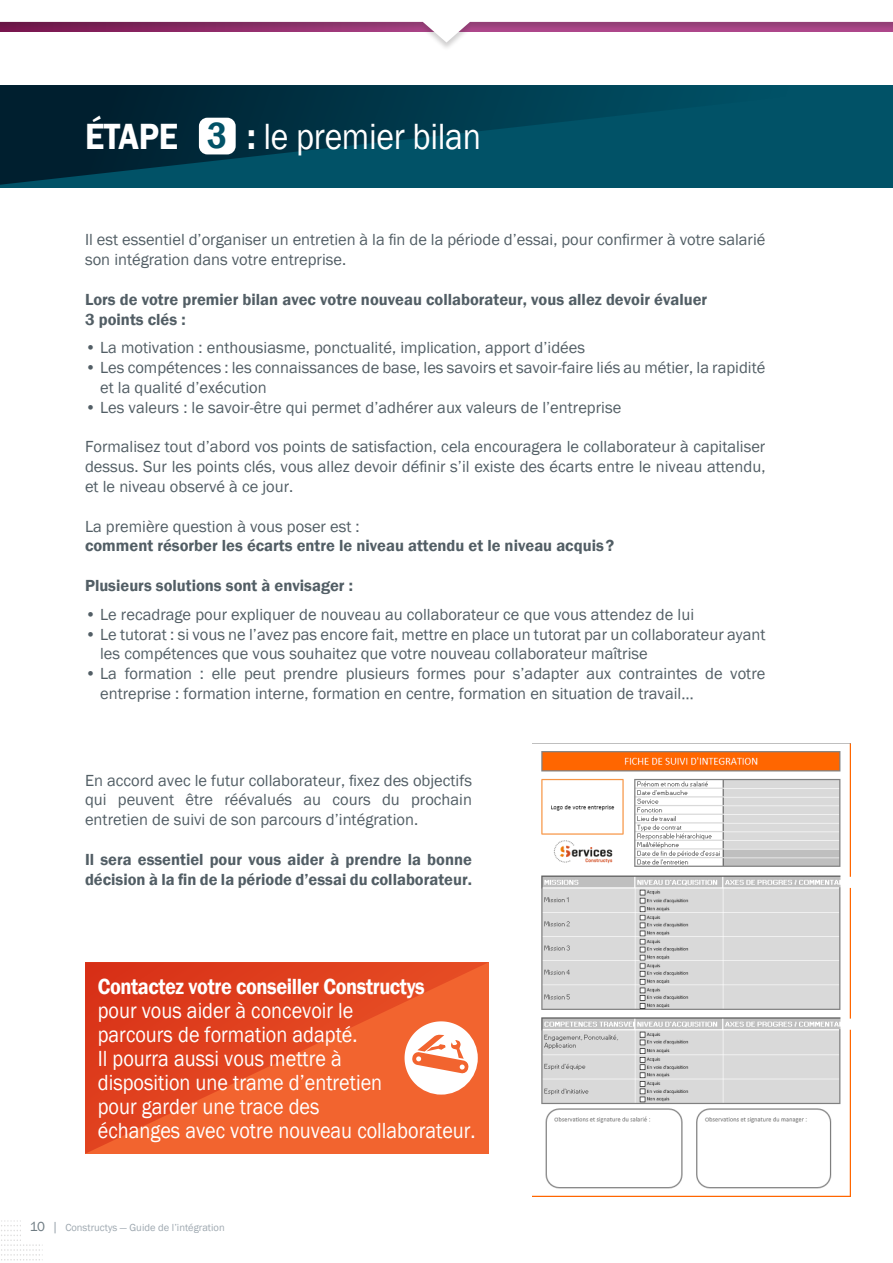
<style>
.page{position:relative;width:893px;height:1263px;background:#fff}
.page>*{position:absolute;margin:0;border:0;box-sizing:border-box;transform-origin:0 0}
.t1{font:37.5px "Franklin Gothic";letter-spacing:-.01em;color:#fff;scale:.9 1}
.t2{font:22.5px/24px "Franklin Gothic";color:#fff;scale:.9 1}
.t3{font:16.5px/19.8px "Franklin Gothic";color:#525e65}
.t4{font:600 16.5px/19.8px "Franklin Gothic";color:#525e65}
.t5{font:10.5px "Franklin Gothic";color:#9ea8b0}
.s1{font-weight:600}
.s2{font-weight:600;color:#015267}
.s3{font-size:13.5px;color:#6f7c83}
.s4{font-size:13.5px}
</style>
<div class="page">
<svg style="left:1px;top:1220px;width:42px;height:41px"></svg>
<div style="left:21px;top:1211px;width:291px;height:31px;background:#fff"></div>
<svg style="left:0;top:21px;width:893px;height:22px"></svg>
<svg style="left:0;top:85px;width:893px;height:102px;background:#004154"></svg>
<div style="left:199px;top:118px;width:37px;height:36px;background:#fff;border-radius:9px"></div>
<img style="left:532px;top:744px;width:318px;height:452px">
<svg style="left:85px;top:962px;width:404px;height:192px;background:#e75025"></svg>
<svg style="left:405px;top:1021px;width:73px;height:73px"></svg>
<p class="t1" style="left:85px;top:113px;width:441px"><span class="s1">ÉTAPE</span> <span class="s2">3</span> <span class="s1">:</span> le premier bilan</p>
<p class="t3" style="left:85px;top:230px;width:682px">Il est essentiel d’organiser un entretien à la fin de la période d’essai, pour confirmer à votre salarié son intégration dans votre entreprise.</p>
<p class="t4" style="left:85px;top:290px;width:624px">Lors de votre premier bilan avec votre nouveau collaborateur, vous allez devoir évaluer<br>3 points clés :</p>
<p class="t3" style="left:85px;top:338px;width:502px">• La motivation : enthousiasme, ponctualité, implication, apport d’idées</p>
<p class="t3" style="left:100px;top:358px;width:667px;text-indent:-15px">• Les compétences : les connaissances de base, les savoirs et savoir-faire liés au métier, la rapidité et la qualité d’exécution</p>
<p class="t3" style="left:85px;top:398px;width:538px">• Les valeurs : le savoir-être qui permet d’adhérer aux valeurs de l’entreprise</p>
<p class="t3" style="left:85px;top:437px;width:682px;text-align:justify">Formalisez tout d’abord vos points de satisfaction, cela encouragera le collaborateur à capitaliser dessus. Sur les points clés, vous allez devoir définir s’il existe des écarts entre le niveau attendu, et le niveau observé à ce jour.</p>
<p class="t3" style="left:85px;top:517px;width:276px">La première question à vous poser est :</p>
<p class="t4" style="left:85px;top:536px;width:531px">comment résorber les écarts entre le niveau attendu et le niveau acquis?</p>
<p class="t4" style="left:85px;top:576px;width:270px">Plusieurs solutions sont à envisager :</p>
<p class="t3" style="left:85px;top:605px;width:611px">• Le recadrage pour expliquer de nouveau au collaborateur ce que vous attendez de lui</p>
<p class="t3" style="left:100px;top:625px;width:667px;text-indent:-15px">• Le tutorat : si vous ne l’avez pas encore fait, mettre en place un tutorat par un collaborateur ayant les compétences que vous souhaitez que votre nouveau collaborateur maîtrise</p>
<p class="t3" style="left:100px;top:664px;width:667px;text-indent:-15px">• La formation : elle peut prendre plusieurs formes pour s’adapter aux contraintes de votre entreprise : formation interne, formation en centre, formation en situation de travail…</p>
<p class="t3" style="left:85px;top:770px;width:388px;text-align:justify">En accord avec le futur collaborateur, fixez des objectifs qui peuvent être réévalués au cours du prochain entretien de suivi de son parcours d’intégration.</p>
<p class="t4" style="left:85px;top:849px;width:388px">Il sera essentiel pour vous aider à prendre la bonne décision à la fin de la période d’essai du collaborateur.</p>
<p class="t2" style="left:98px;top:975px;width:365px"><span class="s1">Contactez votre conseiller Constructys </span>pour vous aider à concevoir le parcours de formation adapté.</p>
<p class="t2" style="left:98px;top:1047px;width:421px">Il pourra aussi vous mettre à<br>disposition une trame d’entretien<br>pour garder une trace des<br>échanges avec votre nouveau collaborateur.</p>
<p class="t5" style="left:30px;top:1221px;width:196px"><span class="s3">10</span> <span class="s4">|</span> Constructys — Guide de l’intégration</p>
</div>
